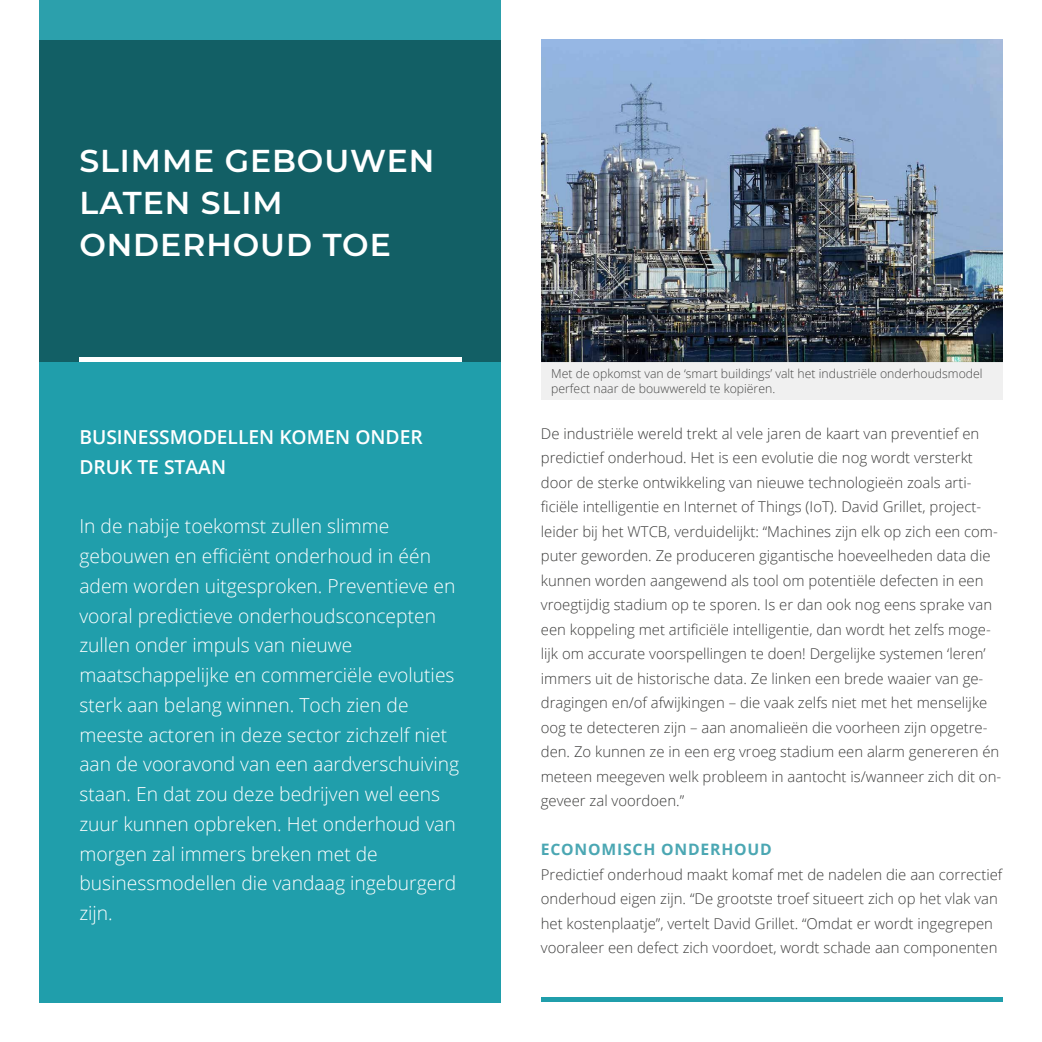
<style>
.page{position:relative;width:1042px;height:1042px;background:#fff}
.page>*{position:absolute;margin:0;border:0;box-sizing:border-box;transform-origin:0 0}
.t1{font:600 31.5px/42px "Montserrat";letter-spacing:.03em;color:#fff}
.t2{font:300 19.25px/29.8px "Open Sans";color:#fff}
.t3{font:600 19.25px/29.8px "Open Sans";color:#fff}
.t4{font:700 15.75px "Open Sans";letter-spacing:.05em;color:#4ba7b3}
.t5{font:300 14.88px/24.5px "Open Sans";color:#3c3c3b}
.t6{font:300 12.25px/14.7px "Open Sans";color:#3c3c3b}
</style>
<div class="page">
<div style="left:40px;top:40px;width:461px;height:325px;background:#125f65"></div>
<div style="left:40px;top:362px;width:461px;height:640px;background:#209eab"></div>
<div style="left:541px;top:997px;width:461px;height:5px;background:#209eab"></div>
<div style="left:79px;top:357px;width:382px;height:5px;background:#fff"></div>
<div style="left:40px;top:0;width:461px;height:40px;background:#2ca0ac"></div>
<img style="left:541px;top:40px;width:461px;height:322px">
<div style="left:541px;top:362px;width:461px;height:37px;background:#f0f0f0"></div>
<h1 class="t1" style="left:79px;top:138px;width:356px">SLIMME GEBOUWEN<br>LATEN SLIM<br>ONDERHOUD TOE</h1>
<p class="t3" style="left:79px;top:422px;width:345px">BUSINESSMODELLEN KOMEN ONDER<br>DRUK TE STAAN</p>
<p class="t2" style="left:79px;top:511px;width:381px">In de nabije toekomst zullen slimme gebouwen en efficiënt onderhoud in één adem worden uitgesproken. Preventieve en vooral predictieve onderhoudsconcepten zullen onder impuls van nieuwe maatschappelijke en commerciële evoluties sterk aan belang winnen. Toch zien de meeste actoren in deze sector zichzelf niet aan de vooravond van een aardverschuiving staan. En dat zou deze bedrijven wel eens zuur kunnen opbreken. Het onderhoud van morgen zal immers breken met de businessmodellen die vandaag ingeburgerd zijn.</p>
<p class="t6" style="left:551px;top:366px;width:433px">Met de opkomst van de ‘smart buildings’ valt het industriële onderhoudsmodel perfect naar de bouwwereld te kopiëren.</p>
<p class="t5" style="left:541px;top:421px;width:462px">De industriële wereld trekt al vele jaren de kaart van preventief en predictief onderhoud. Het is een evolutie die nog wordt versterkt door de sterke ontwikkeling van nieuwe technologieën zoals arti&shy;ficiële intelligentie en Internet of Things (IoT). David Grillet, project&shy;leider bij het WTCB, verduidelijkt: “Machines zijn elk op zich een com&shy;puter geworden. Ze produceren gigantische hoeveelheden data die kunnen worden aangewend als tool om potentiële defecten in een vroegtijdig stadium op te sporen. Is er dan ook nog eens sprake van een koppeling met artificiële intelligentie, dan wordt het zelfs moge&shy;lijk om accurate voorspellingen te doen! Dergelijke systemen ‘leren’ immers uit de historische data. Ze linken een brede waaier van ge&shy;dragingen en/of afwijkingen – die vaak zelfs niet met het menselijke oog te detecteren zijn – aan anomalieën die voorheen zijn opgetre&shy;den. Zo kunnen ze in een erg vroeg stadium een alarm genereren én meteen meegeven welk probleem in aantocht is/wanneer zich dit on&shy;geveer zal voordoen.”</p>
<p class="t4" style="left:541px;top:838px;width:232px">ECONOMISCH ONDERHOUD</p>
<p class="t5" style="left:541px;top:862px;width:463px">Predictief onderhoud maakt komaf met de nadelen die aan correctief onderhoud eigen zijn. “De grootste troef situeert zich op het vlak van het kostenplaatje”, vertelt David Grillet. “Omdat er wordt ingegrepen vooraleer een defect zich voordoet, wordt schade aan componenten</p>
</div>
